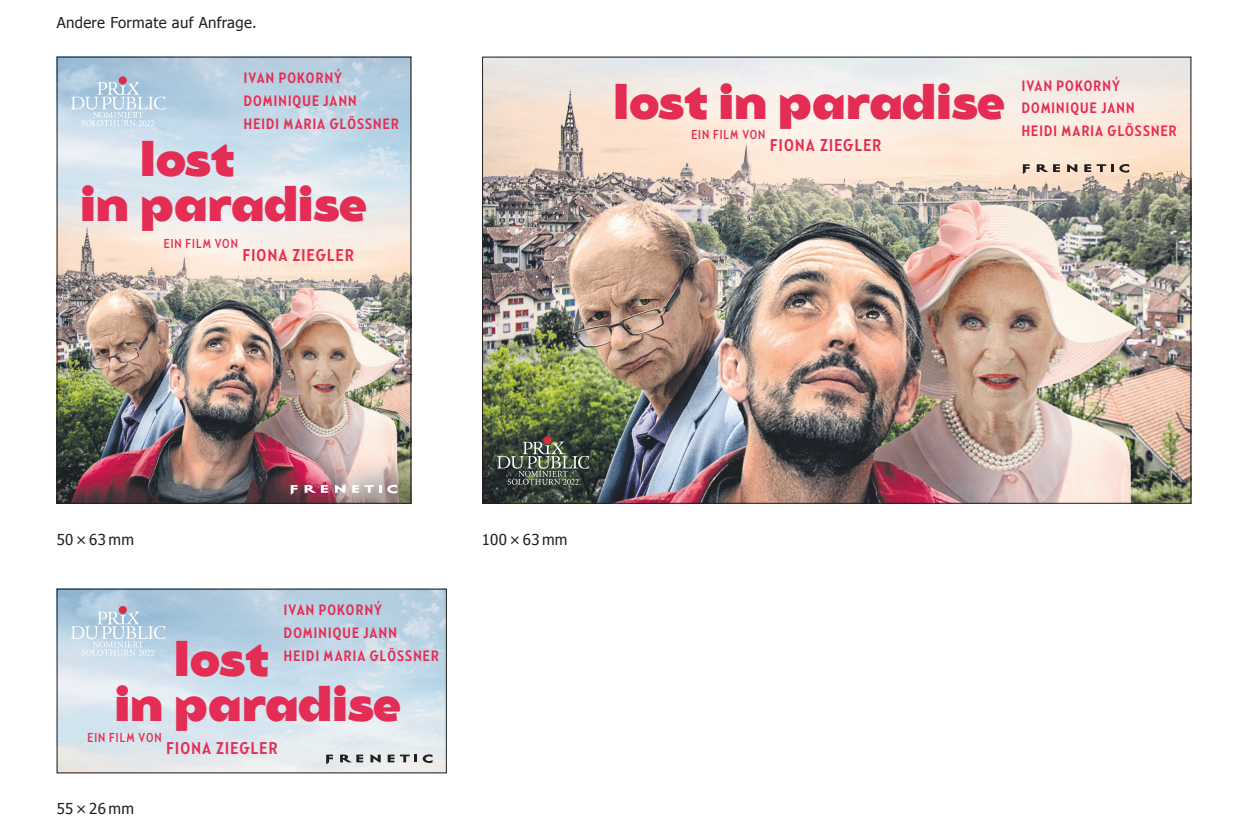
<style>
.page{position:relative;width:1248px;height:830px;background:#fff}
.page>*{position:absolute;margin:0;border:0;box-sizing:border-box;transform-origin:0 0}
.t1{font:900 45px/45px "Balgin";letter-spacing:.02em;color:#e42d54}
.t2{font:condensed 17px "Balgin Semi Bold Sm";letter-spacing:.07em;color:#e42d54}
.t3{font:condensed 15px/22.8px "Balgin Semi Bold Sm";letter-spacing:.075em;color:#e42d54}
.t4{font:15px "Tahoma";letter-spacing:.02em;color:#231f20}
.t5{font:condensed 13px "Balgin Regular Sm";letter-spacing:.08em;color:#e42d54}
</style>
<div class="page">
<img style="left:59px;top:59px;width:350px;height:442px">
<img style="left:59px;top:590px;width:385px;height:180px">
<img style="left:484px;top:59px;width:705px;height:442px">
<svg style="left:291px;top:485px;width:6px;height:9px"></svg>
<svg style="left:304px;top:485px;width:24px;height:7px"></svg>
<svg style="left:335px;top:485px;width:10px;height:7px"></svg>
<svg style="left:352px;top:484px;width:45px;height:9px"></svg>
<svg style="left:1022px;top:164px;width:7px;height:10px"></svg>
<svg style="left:1036px;top:164px;width:23px;height:8px"></svg>
<svg style="left:1067px;top:164px;width:10px;height:8px"></svg>
<svg style="left:1084px;top:164px;width:29px;height:8px"></svg>
<svg style="left:1119px;top:164px;width:10px;height:8px"></svg>
<svg style="left:326px;top:754px;width:7px;height:10px"></svg>
<svg style="left:340px;top:754px;width:23px;height:8px"></svg>
<svg style="left:370px;top:754px;width:10px;height:8px"></svg>
<svg style="left:387px;top:754px;width:7px;height:8px"></svg>
<svg style="left:400px;top:754px;width:32px;height:8px"></svg>
<div style="left:57px;top:57px;width:354px;height:446px;border:1px solid #231f20"></div>
<div style="left:543px;top:436px;width:8px;height:8px;background:#de2940;border-radius:50%"></div>
<svg style="left:497px;top:441px;width:92px;height:43px;background:#555e54"></svg>
<div style="left:119px;top:76px;width:8px;height:8px;background:#e02a41;border-radius:50%"></div>
<svg style="left:71px;top:82px;width:94px;height:44px;background:#bdd4e5"></svg>
<svg style="left:119px;top:605px;width:8px;height:8px"></svg>
<svg style="left:71px;top:611px;width:94px;height:44px;background:#bed4e5"></svg>
<p class="t4" style="left:57px;top:13px;width:201px">Andere Formate auf Anfrage.</p>
<p class="t3" style="left:244px;top:67px;width:156px">IVAN POKORNÝ<br>DOMINIQUE JANN<br>HEIDI MARIA GLÖSSNER</p>
<h1 class="t1" style="left:81px;top:140px;width:287px;text-indent:59px">lost<br>in paradise</h1>
<p class="t5" style="left:164px;top:235px;width:76px">EIN FILM VON</p>
<p class="t2" style="left:243px;top:243px;width:113px">FIONA ZIEGLER</p>
<h1 class="t1" style="left:614px;top:83px;width:392px">lost in paradise</h1>
<p class="t5" style="left:691px;top:125px;width:76px">EIN FILM VON</p>
<p class="t2" style="left:770px;top:134px;width:113px">FIONA ZIEGLER</p>
<p class="t3" style="left:1021px;top:74px;width:156px">IVAN POKORNÝ<br>DOMINIQUE JANN<br>HEIDI MARIA GLÖSSNER</p>
<p class="t4" style="left:57px;top:529px;width:79px">50×63mm</p>
<p class="t3" style="left:284px;top:598px;width:156px">IVAN POKORNÝ<br>DOMINIQUE JANN<br>HEIDI MARIA GLÖSSNER</p>
<h1 class="t1" style="left:116px;top:639px;width:287px;text-indent:59px">lost<br>in paradise</h1>
<p class="t5" style="left:87px;top:728px;width:76px">EIN FILM VON</p>
<p class="t2" style="left:166px;top:736px;width:113px">FIONA ZIEGLER</p>
<p class="t4" style="left:57px;top:798px;width:79px">55×26mm</p>
<p class="t4" style="left:482px;top:529px;width:87px">100 × 63 mm</p>
</div>
